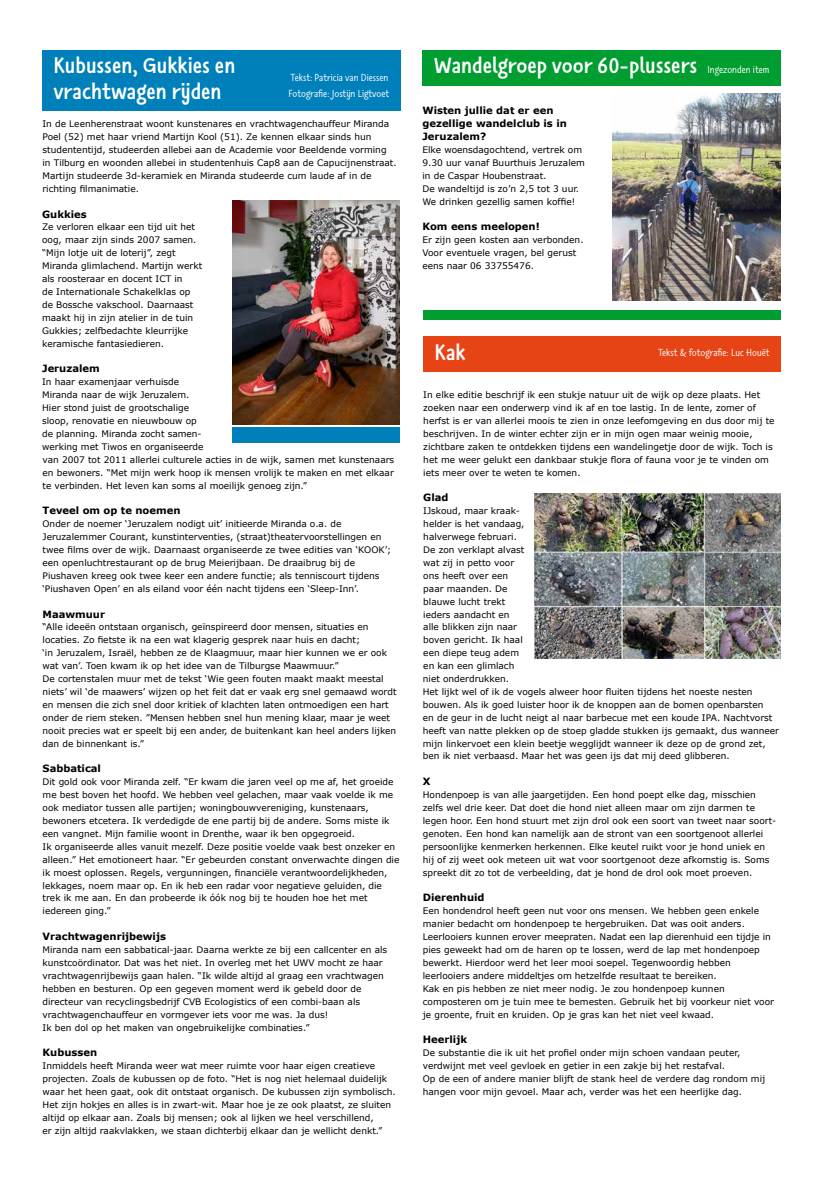
<style>
.page{position:relative;width:823px;height:1191px;background:#fff}
.page>*{position:absolute;margin:0;border:0;box-sizing:border-box;transform-origin:0 0}
.t1{font:700 22px "Tilburgs Ans";color:#fff}
.t2{font:700 10px/12.9px "Verdana";color:#000}
.t3{font:10px "Tilburgs Ans";color:#fff}
.t4{font:9px/12.9px "Verdana";color:#000}
</style>
<div class="page">
<div style="left:422px;top:310px;width:358px;height:10px;background:#009d30"></div>
<img style="left:612px;top:94px;width:168px;height:207px">
<div style="left:422px;top:50px;width:358px;height:35px;background:#009d30"></div>
<div style="left:42px;top:50px;width:358px;height:61px;background:#0080ba"></div>
<div style="left:232px;top:428px;width:168px;height:15px;background:#0080ba"></div>
<img style="left:232px;top:200px;width:167px;height:224px">
<div style="left:423px;top:336px;width:357px;height:36px;background:#e64415"></div>
<img style="left:534px;top:493px;width:246px;height:165px">
<h1 class="t1" style="left:433px;top:50px;width:265px">Wandelgroep voor 60-plussers</h1>
<p class="t2" style="left:422px;top:104px;width:146px">Wisten jullie dat er een gezellige wandelclub is in<br>Jeruzalem?</p>
<p class="t4" style="left:422px;top:143px;width:164px">Elke woensdagochtend, vertrek om 9.30 uur vanaf Buurthuis Jeruzalem in de Caspar Houbenstraat.<br>De wandeltijd is zo’n 2,5 tot 3 uur.<br>We drinken gezellig samen koffie!</p>
<p class="t2" style="left:422px;top:220px;width:119px">Kom eens meelopen!</p>
<p class="t4" style="left:422px;top:234px;width:163px">Er zijn geen kosten aan verbonden.<br>Voor eventuele vragen, bel gerust eens naar 06 33755476.</p>
<h1 class="t1" style="left:53px;top:50px;width:183px">Kubussen, Gukkies en</h1>
<p class="t3" style="left:707px;top:62px;width:63px">Ingezonden item</p>
<h1 class="t1" style="left:53px;top:76px;width:169px">vrachtwagen rijden</h1>
<p class="t4" style="left:42px;top:118px;width:355px">In de Leenherenstraat woont kunstenares en vrachtwagenchauffeur Miranda Poel (52) met haar vriend Martijn Kool (51). Ze kennen elkaar sinds hun studententijd, studeerden allebei aan de Academie voor Beeldende vorming in Tilburg en woonden allebei in studentenhuis Cap8 aan de Capucijnenstraat.<br>Martijn studeerde 3d-keramiek en Miranda studeerde cum laude af in de richting filmanimatie.</p>
<p class="t3" style="left:290px;top:71px;width:99px">Tekst: Patricia van Diessen</p>
<p class="t3" style="left:288px;top:87px;width:102px">Fotografie: Jostijn Ligtvoet</p>
<p class="t2" style="left:42px;top:207px;width:46px">Gukkies</p>
<p class="t4" style="left:42px;top:221px;width:161px">Ze verloren elkaar een tijd uit het oog, maar zijn sinds 2007 samen. “Mijn lotje uit de loterij”, zegt Miranda glimlachend. Martijn werkt als roosteraar en docent ICT in<br>de Internationale Schakelklas op de Bossche vakschool. Daarnaast maakt hij in zijn atelier in de tuin Gukkies; zelfbedachte kleurrijke keramische fantasiedieren.</p>
<p class="t2" style="left:42px;top:362px;width:59px">Jeruzalem</p>
<p class="t4" style="left:42px;top:376px;width:353px">In haar examenjaar verhuisde<br>Miranda naar de wijk Jeruzalem.<br>Hier stond juist de grootschalige<br>sloop, renovatie en nieuwbouw op<br>de planning. Miranda zocht samen-<br>werking met Tiwos en organiseerde<br>van 2007 tot 2011 allerlei culturele acties in de wijk, samen met kunstenaars en bewoners. “Met mijn werk hoop ik mensen vrolijk te maken en met elkaar te verbinden. Het leven kan soms al moeilijk genoeg zijn.”</p>
<p class="t2" style="left:43px;top:504px;width:139px">Teveel om op te noemen</p>
<p class="t4" style="left:43px;top:517px;width:350px">Onder de noemer ‘Jeruzalem nodigt uit’ initieerde Miranda o.a. de Jeruzalemmer Courant, kunstinterventies, (straat)theatervoorstellingen en twee films over de wijk. Daarnaast organiseerde ze twee edities van ‘KOOK’; een openluchtrestaurant op de brug Meierijbaan. De draaibrug bij de Piushaven kreeg ook twee keer een andere functie; als tenniscourt tijdens ‘Piushaven Open’ en als eiland voor één nacht tijdens een ‘Sleep-Inn’.</p>
<p class="t2" style="left:43px;top:607px;width:64px">Maawmuur</p>
<p class="t4" style="left:43px;top:621px;width:355px">“Alle ideeën ontstaan organisch, geïnspireerd door mensen, situaties en locaties. Zo fietste ik na een wat klagerig gesprek naar huis en dacht;<br>‘in Jeruzalem, Israël, hebben ze de Klaagmuur, maar hier kunnen we er ook wat van’. Toen kwam ik op het idee van de Tilburgse Maawmuur.”<br>De cortenstalen muur met de tekst ‘Wie geen fouten maakt maakt meestal niets’ wil ‘de maawers’ wijzen op het feit dat er vaak erg snel gemaawd wordt en mensen die zich snel door kritiek of klachten laten ontmoedigen een hart onder de riem steken. ”Mensen hebben snel hun mening klaar, maar je weet nooit precies wat er speelt bij een ander, de buitenkant kan heel anders lijken dan de binnenkant is.”</p>
<p class="t2" style="left:43px;top:762px;width:60px">Sabbatical</p>
<p class="t4" style="left:43px;top:775px;width:358px">Dit gold ook voor Miranda zelf. “Er kwam die jaren veel op me af, het groeide me best boven het hoofd. We hebben veel gelachen, maar vaak voelde ik me ook mediator tussen alle partijen; woningbouwvereniging, kunstenaars, bewoners etcetera. Ik verdedigde de ene partij bij de andere. Soms miste ik een vangnet. Mijn familie woont in Drenthe, waar ik ben opgegroeid.<br>Ik organiseerde alles vanuit mezelf. Deze positie voelde vaak best onzeker en alleen.” Het emotioneert haar. “Er gebeurden constant onverwachte dingen die ik moest oplossen. Regels, vergunningen, financiële verantwoordelijkheden, lekkages, noem maar op. En ik heb een radar voor negatieve geluiden, die trek ik me aan. En dan probeerde ik óók nog bij te houden hoe het met iedereen ging.”</p>
<p class="t2" style="left:43px;top:930px;width:125px">Vrachtwagenrijbewijs</p>
<p class="t4" style="left:43px;top:943px;width:346px">Miranda nam een sabbatical-jaar. Daarna werkte ze bij een callcenter en als kunstcoördinator. Dat was het niet. In overleg met het UWV mocht ze haar vrachtwagenrijbewijs gaan halen. “Ik wilde altijd al graag een vrachtwagen hebben en besturen. Op een gegeven moment werd ik gebeld door de directeur van recyclingsbedrijf CVB Ecologistics of een combi-baan als vrachtwagenchauffeur en vormgever iets voor me was. Ja dus!<br>Ik ben dol op het maken van ongebruikelijke combinaties.”</p>
<p class="t2" style="left:43px;top:1046px;width:56px">Kubussen</p>
<p class="t4" style="left:43px;top:1059px;width:354px">Inmiddels heeft Miranda weer wat meer ruimte voor haar eigen creatieve projecten. Zoals de kubussen op de foto. “Het is nog niet helemaal duidelijk waar het heen gaat, ook dit ontstaat organisch. De kubussen zijn symbolisch.<br>Het zijn hokjes en alles is in zwart-wit. Maar hoe je ze ook plaatst, ze sluiten altijd op elkaar aan. Zoals bij mensen; ook al lijken we heel verschillend,<br>er zijn altijd raakvlakken, we staan dichterbij elkaar dan je wellicht denkt.”</p>
<h1 class="t1" style="left:434px;top:337px;width:33px">Kak</h1>
<p class="t4" style="left:423px;top:388px;width:352px">In elke editie beschrijf ik een stukje natuur uit de wijk op deze plaats. Het zoeken naar een onderwerp vind ik af en toe lastig. In de lente, zomer of herfst is er van allerlei moois te zien in onze leefomgeving en dus door mij te beschrijven. In de winter echter zijn er in mijn ogen maar weinig mooie, zichtbare zaken te ontdekken tijdens een wandelingetje door de wijk. Toch is het me weer gelukt een dankbaar stukje flora of fauna voor je te vinden om iets meer over te weten te komen.</p>
<p class="t3" style="left:657px;top:346px;width:113px">Tekst &amp; fotografie: Luc Houët</p>
<p class="t2" style="left:423px;top:491px;width:27px">Glad</p>
<p class="t4" style="left:422px;top:505px;width:357px">IJskoud, maar kraak-<br>helder is het vandaag,<br>halverwege februari.<br>De zon verklapt alvast<br>wat zij in petto voor<br>ons heeft over een<br>paar maanden. De<br>blauwe lucht trekt<br>ieders aandacht en<br>alle blikken zijn naar<br>boven gericht. Ik haal<br>een diepe teug adem<br>en kan een glimlach<br>niet onderdrukken.<br>Het lijkt wel of ik de vogels alweer hoor fluiten tijdens het noeste nesten bouwen. Als ik goed luister hoor ik de knoppen aan de bomen openbarsten<br>en de geur in de lucht neigt al naar barbecue met een koude IPA. Nachtvorst heeft van natte plekken op de stoep gladde stukken ijs gemaakt, dus wanneer mijn linkervoet een klein beetje wegglijdt wanneer ik deze op de grond zet, ben ik niet verbaasd. Maar het was geen ijs dat mij deed glibberen.</p>
<p class="t2" style="left:422px;top:775px;width:9px">X</p>
<p class="t4" style="left:422px;top:788px;width:353px">Hondenpoep is van alle jaargetijden. Een hond poept elke dag, misschien zelfs wel drie keer. Dat doet die hond niet alleen maar om zijn darmen te legen hoor. Een hond stuurt met zijn drol ook een soort van tweet naar soort&shy;genoten. Een hond kan namelijk aan de stront van een soortgenoot allerlei persoonlijke kenmerken herkennen. Elke keutel ruikt voor je hond uniek en hij of zij weet ook meteen uit wat voor soortgenoot deze afkomstig is. Soms spreekt dit zo tot de verbeelding, dat je hond de drol ook moet proeven.</p>
<p class="t2" style="left:422px;top:891px;width:63px">Dierenhuid</p>
<p class="t4" style="left:422px;top:904px;width:352px">Een hondendrol heeft geen nut voor ons mensen. We hebben geen enkele manier bedacht om hondenpoep te hergebruiken. Dat was ooit anders.<br>Leerlooiers kunnen erover meepraten. Nadat een lap dierenhuid een tijdje in pies geweekt had om de haren op te lossen, werd de lap met hondenpoep bewerkt. Hierdoor werd het leer mooi soepel. Tegenwoordig hebben leerlooiers andere middeltjes om hetzelfde resultaat te bereiken.<br>Kak en pis hebben ze niet meer nodig. Je zou hondenpoep kunnen composteren om je tuin mee te bemesten. Gebruik het bij voorkeur niet voor je groente, fruit en kruiden. Op je gras kan het niet veel kwaad.</p>
<p class="t2" style="left:422px;top:1033px;width:46px">Heerlijk</p>
<p class="t4" style="left:422px;top:1046px;width:344px">De substantie die ik uit het profiel onder mijn schoen vandaan peuter, verdwijnt met veel gevloek en getier in een zakje bij het restafval.<br>Op de een of andere manier blijft de stank heel de verdere dag rondom mij hangen voor mijn gevoel. Maar ach, verder was het een heerlijke dag.</p>
</div>
